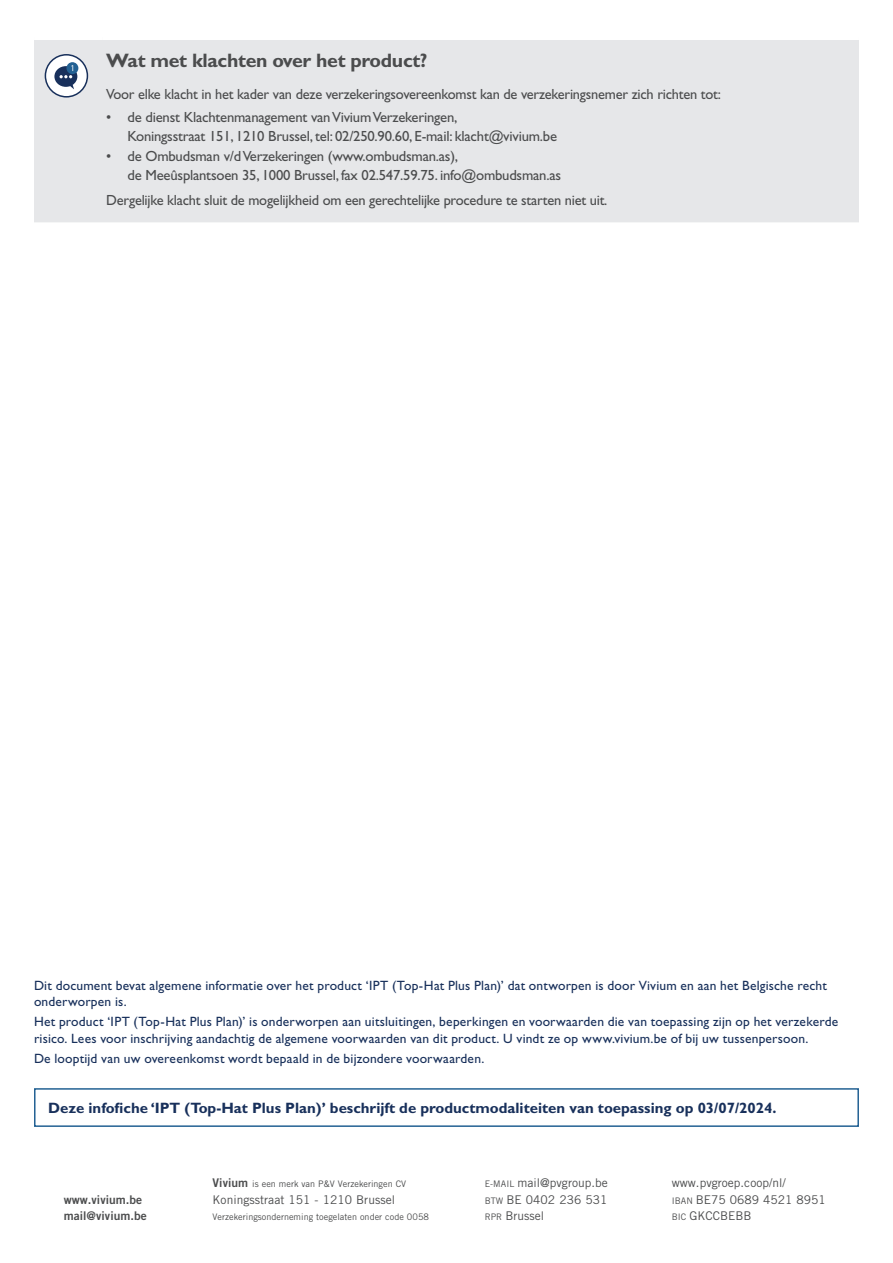
<style>
.page{position:relative;width:893px;height:1263px;background:#fff}
.page>*{position:absolute;margin:0;border:0;box-sizing:border-box;transform-origin:0 0}
.Hoofdtitel{font:700 19.5px "Gill Sans Std";letter-spacing:-.015em;color:#4b4c4d}
.t1{font:700 15px "Gill Sans Std";color:#18305b}
.Broodtekst{font:14.7px/18.8px "Gill Sans Std";letter-spacing:-.015em;color:#4b4c4d}
.t2{font:13.5px/16.2px "Gill Sans Std";letter-spacing:.015em;color:#18305b}
.t3{font:12px/16.5px "Trade Gothic LT Std";letter-spacing:.005em;color:#4b4c4d;text-align:justify}
.t4{font:12px/16.5px "Trade Gothic LT Std Bd 2";letter-spacing:.005em;color:#4b4c4d}
.t5{font:9px "Trade Gothic LT Std";letter-spacing:.005em;color:#4b4c4d}
.s1{font-family:"Trade Gothic LT Std Bd 2";font-size:12px}
.s2{font-size:9px}
</style>
<div class="page">
<div style="left:34px;top:1088px;width:825px;height:39px;border:2px solid #236193"></div>
<div style="left:34px;top:40px;width:825px;height:182px;background:#e6e7e9"></div>
<svg style="left:45px;top:54px;width:43px;height:44px"></svg>
<p class="Hoofdtitel" style="left:106px;top:49px;width:323px">Wat met klachten over het product?</p>
<p class="Broodtekst" style="left:106px;top:85px;width:616px">Voor elke klacht in het kader van deze verzekeringsovereenkomst kan de verzekeringsnemer zich richten tot:</p>
<p class="Broodtekst" style="left:128px;top:108px;width:431px;text-indent:-21px">• de dienst Klachtenmanagement van Vivium Verzekeringen,<br>Koningsstraat 151, 1210 Brussel, tel: 02/250.90.60, E-mail: klacht@vivium.be</p>
<p class="Broodtekst" style="left:128px;top:147px;width:435px;text-indent:-21px">• de Ombudsman v/d Verzekeringen (www.ombudsman.as),<br>de Meeûsplantsoen 35, 1000 Brussel, fax 02.547.59.75. info@ombudsman.as</p>
<p class="Broodtekst" style="left:106px;top:191px;width:503px">Dergelijke klacht sluit de mogelijkheid om een gerechtelijke procedure te starten niet uit.</p>
<p class="t2" style="left:34px;top:977px;width:794px">Dit document bevat algemene informatie over het product ‘IPT (Top-Hat Plus Plan)’ dat ontworpen is door Vivium en aan het Belgische recht onderworpen is.</p>
<p class="t2" style="left:34px;top:1014px;width:806px">Het product ‘IPT (Top-Hat Plus Plan)’ is onderworpen aan uitsluitingen, beperkingen en voorwaarden die van toepassing zijn op het verzekerde risico. Lees voor inschrijving aandachtig de algemene voorwaarden van dit product. U vindt ze op www.vivium.be of bij uw tussenpersoon.</p>
<p class="t2" style="left:34px;top:1050px;width:452px">De looptijd van uw overeenkomst wordt bepaald in de bijzondere voorwaarden.</p>
<p class="t1" style="left:48px;top:1099px;width:730px">Deze infofiche ‘IPT (Top-Hat Plus Plan)’ beschrijft de productmodaliteiten van toepassing op 03/07/2024.</p>
<p class="t4" style="left:64px;top:1191px;width:85px">www.vivium.be mail@vivium.be</p>
<p class="t5" style="left:213px;top:1179px;width:195px"><span class="s1">Vivium</span> is een merk van P&amp;V Verzekeringen CV</p>
<p class="t3" style="left:213px;top:1191px;width:184px">Koningsstraat 151 - 1210 Brussel</p>
<p class="t5" style="left:213px;top:1212px;width:218px">Verzekeringsonderneming toegelaten onder code 0058</p>
<p class="t3" style="left:485px;top:1175px;width:125px"><span class="s2">E-MAIL</span> mail@pvgroup.be <span class="s2">BTW</span> BE 0402 236 531<br><span class="s2">RPR</span> Brussel</p>
<p class="t3" style="left:672px;top:1175px;width:156px;text-align:left">www.pvgroep.coop/nl/<br><span class="s2">IBAN</span> BE75 0689 4521 8951<br><span class="s2">BIC</span> GKCCBEBB</p>
</div>
